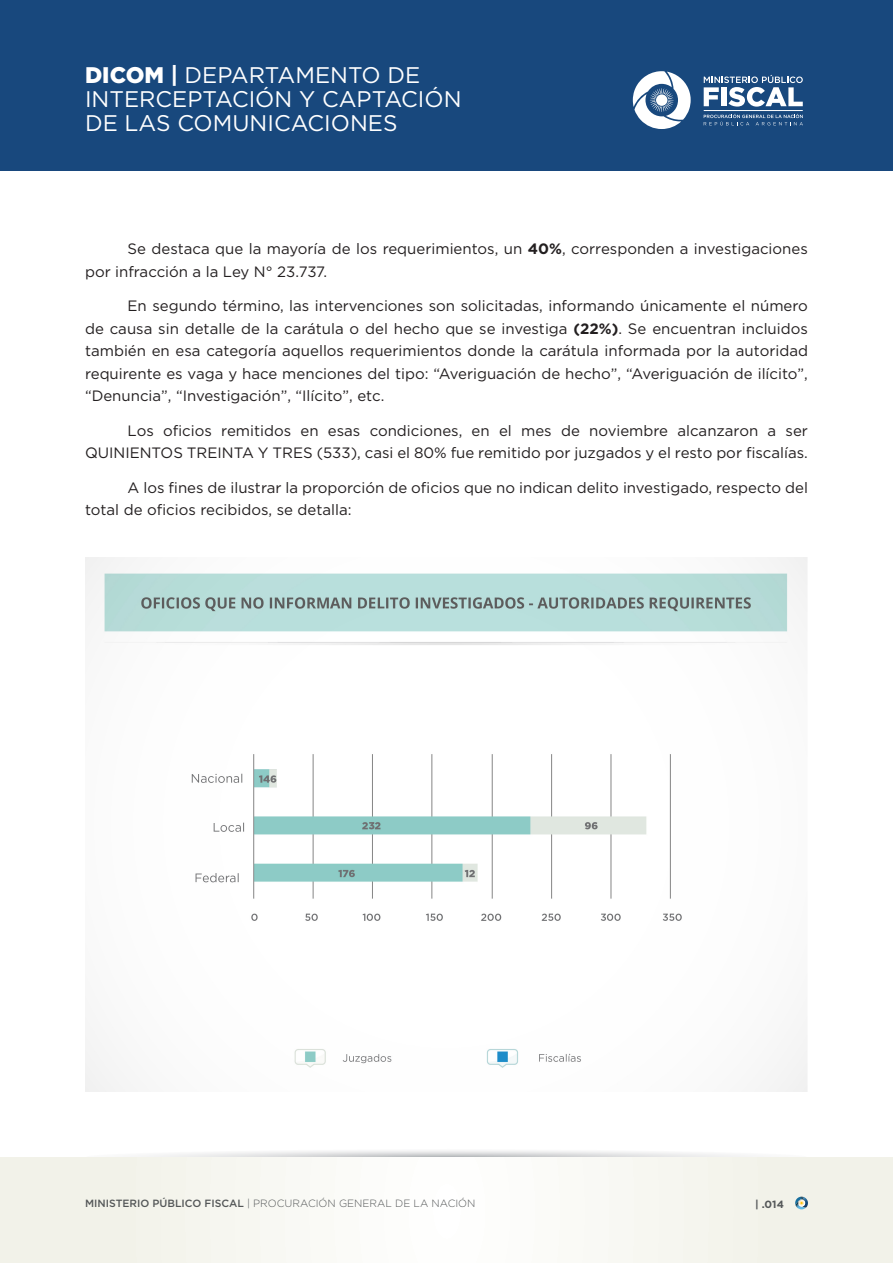
<style>
.page{position:relative;width:893px;height:1263px;background:#fff}
.page>*{position:absolute;margin:0;border:0;box-sizing:border-box;transform-origin:0 0}
.t1{font:22.65px/24.2px "Gotham";color:#fff}
.t2{font:15px/22.5px "Gotham";color:#231f20}
.t3{font:300 10.5px "Gotham";color:#545758}
.t4{font:700 10.5px "Gotham";color:#555859}
.s1{font-weight:900}
.s2{font-weight:700}
.s3{font-weight:500}
</style>
<div class="page">
<div style="left:0;top:0;width:893px;height:170px;background:#18487d"></div>
<svg style="left:633px;top:71px;width:58px;height:58px"></svg>
<div style="left:656px;top:94px;width:11px;height:12px;background:#fff;border-radius:50%"></div>
<hr style="left:704px;top:110px;width:99px;height:1px;background:#fff">
<svg style="left:704px;top:114px;width:99px;height:11px"></svg>
<svg style="left:704px;top:75px;width:99px;height:32px"></svg>
<svg style="left:87px;top:1151px;width:719px;height:7px"></svg>
<div style="left:0;top:1158px;width:893px;height:105px;background:linear-gradient(to right,#f7f7f1,#f7f7f1)"></div>
<svg style="left:795px;top:1197px;width:13px;height:12px"></svg>
<img style="left:85px;top:557px;width:722px;height:534px">
<h1 class="t1" style="left:85px;top:62px;width:378px"><span class="s1">DICOM</span> <span class="s2">|</span> DEPARTAMENTO DE<br>INTERCEPTACIÓN Y CAPTACIÓN<br>DE LAS COMUNICACIONES</h1>
<p class="t2" style="left:85px;top:237px;width:724px;text-indent:43px">Se destaca que la mayoría de los requerimientos, un <span class="s2">40%</span>, corresponden a investigaciones por infracción a la Ley N° 23.737.</p>
<p class="t2" style="left:85px;top:294px;width:724px;text-align:justify;text-indent:43px">En segundo término, las intervenciones son solicitadas, informando únicamente el número de causa sin detalle de la carátula o del hecho que se investiga <span class="s2">(22%)</span>. Se encuentran incluidos también en esa categoría aquellos requerimientos donde la carátula informada por la autoridad requirente es vaga y hace menciones del tipo: “Averiguación de hecho”, “Averiguación de ilícito”, “Denuncia”, “Investigación”, “Ilícito”, etc.</p>
<p class="t2" style="left:85px;top:419px;width:724px;text-align:right">Los oficios remitidos en esas condiciones, en el mes de noviembre alcanzaron a ser<br>QUINIENTOS TREINTA Y TRES (533), casi el 80% fue remitido por juzgados y el resto por fiscalías.</p>
<p class="t2" style="left:85px;top:476px;width:724px;text-indent:43px">A los fines de ilustrar la proporción de oficios que no indican delito investigado, respecto del total de oficios recibidos, se detalla:</p>
<p class="t3" style="left:85px;top:1197px;width:392px"><span class="s3">MINISTERIO PÚBLICO FISCAL</span> | PROCURACIÓN GENERAL DE LA NACIÓN</p>
<p class="t4" style="left:755px;top:1197px;width:30px">| .014</p>
</div>
